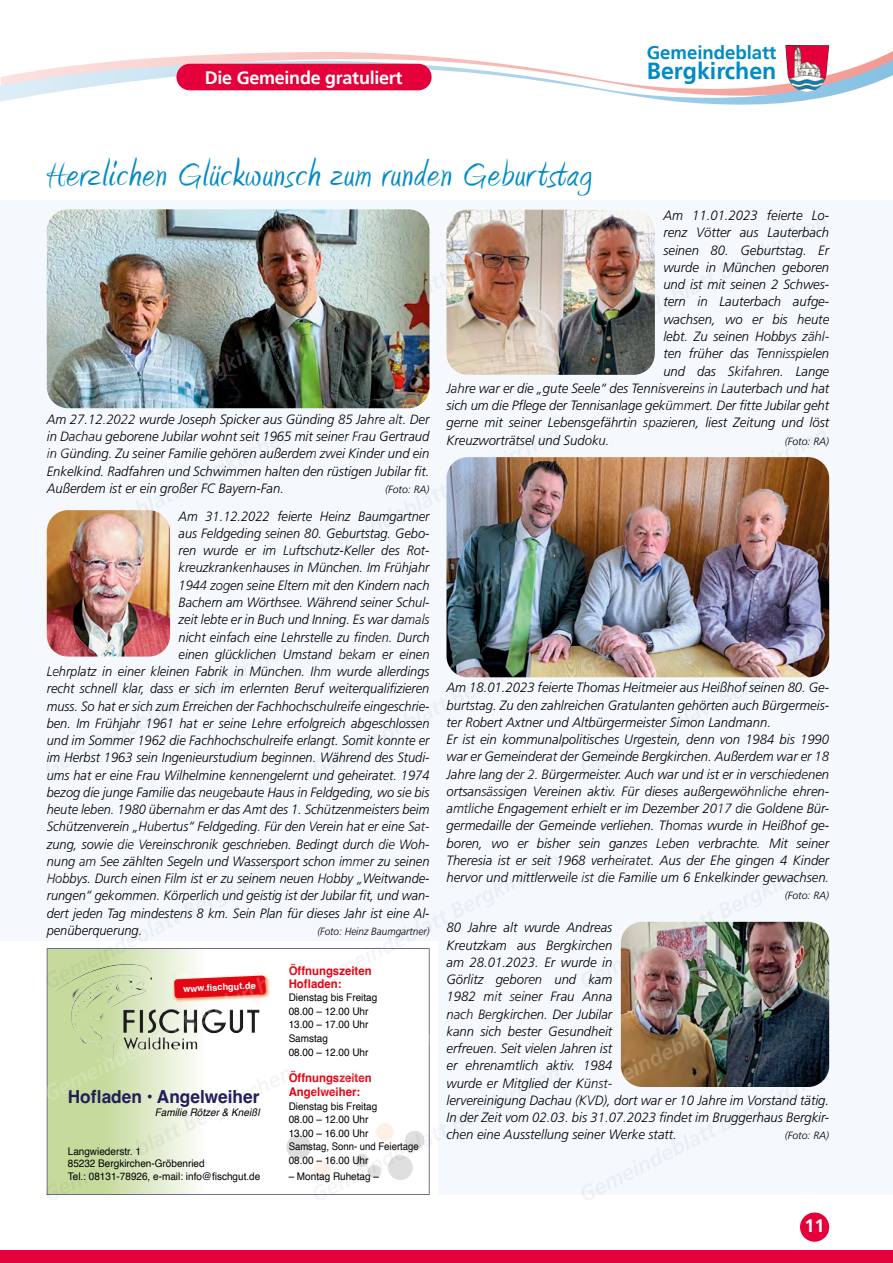
<style>
.page{position:relative;width:893px;height:1263px;background:#fff}
.page>*{position:absolute;margin:0;border:0;box-sizing:border-box;transform-origin:0 0}
._01_head_BK{font:42.3px "Amienne";letter-spacing:.03em;color:#008bc5}
.t1{font:700 23.25px "Frutiger";color:#008bc5}
.t2{font:700 18.6px "Frutiger";letter-spacing:-.005em;color:#008bc5}
.t3{font:700 18px "Frutiger";letter-spacing:-.015em;color:#fff}
.t4{font:700 18px "Helvetica";color:#231d5b;scale:.96 1}
._03_grundtext_BK{font:italic 300 13.5px/17.2px "Frutiger";color:#000;text-align:justify}
._03_grundtext_BK-2{font:italic 300 13.5px "Frutiger";color:#000;scale:.95 1}
.t5{font:700 12px/12.8px "Helvetica";color:#e30613;scale:.95 1}
.t6{font:10.5px/13.5px "Helvetica";color:#000;scale:.95 1}
._03_grundtext_BK-3{font:italic 300 10.5px "Frutiger";color:#000}
._03_grundtext_BK-4{font:italic 300 10.5px "Frutiger";color:#000;scale:.95 1}
.t7{font:italic 10.5px "Helvetica";color:#000;scale:.95 1}
.t8{font:700 9.15px "Helvetica";color:#fff}
</style>
<div class="page">
<svg style="left:0;top:53px;width:893px;height:52px"></svg>
<div style="left:0;top:1250px;width:893px;height:13px;background:#e4003a"></div>
<div style="left:800px;top:1212px;width:29px;height:30px;background:#e4003a;border-radius:50%"></div>
<div style="left:176px;top:64px;width:256px;height:26px;background:#e4003a;border-radius:13px"></div>
<img style="left:785px;top:45px;width:44px;height:47px">
<div style="left:0;top:201px;width:893px;height:994px;background:#f5f9fd"></div>
<img style="left:560px;top:210px;width:20px;height:165px">
<img style="left:560px;top:457px;width:269px;height:220px">
<div style="left:0;top:942px;width:438px;height:260px;background:#fff"></div>
<img style="left:46px;top:209px;width:514px;height:991px">
<img style="left:580px;top:210px;width:248px;height:990px">
<h3 class="t3" style="left:205px;top:70px;width:199px">Die Gemeinde gratuliert</h3>
<p class="_01_head_BK" style="left:47px;top:156px;width:546px">Herzlichen Glückwunsch zum runden Geburtstag</p>
<h3 class="t2" style="left:647px;top:44px;width:131px">Gemeindeblatt</h3>
<h2 class="t1" style="left:647px;top:60px;width:131px">Bergkirchen</h2>
<p class="_03_grundtext_BK" style="left:47px;top:411px;width:384px">Am 27.12.2022 wurde Joseph Spicker aus Günding 85 Jahre alt. Der in Dachau geborene Jubilar wohnt seit 1965 mit seiner Frau Gertraud in Günding. Zu seiner Familie gehören außerdem zwei Kinder und ein Enkelkind. Radfahren und Schwimmen halten den rüstigen Jubilar fit.<br>Außerdem ist er ein großer FC Bayern-Fan.</p>
<p class="_03_grundtext_BK-3" style="left:385px;top:483px;width:46px">(Foto: RA)</p>
<p class="_03_grundtext_BK-2" style="left:179px;top:508px;width:266px">Am 31.12.2022 feierte Heinz Baumgartner</p>
<p class="_03_grundtext_BK-2" style="left:179px;top:526px;width:266px">aus Feldgeding seinen 80. Geburtstag. Gebo-</p>
<p class="_03_grundtext_BK-2" style="left:179px;top:543px;width:266px">ren wurde er im Luftschutz-Keller des Rot-</p>
<p class="_03_grundtext_BK-2" style="left:179px;top:560px;width:266px">kreuzkrankenhauses in München. Im Frühjahr</p>
<p class="_03_grundtext_BK-2" style="left:179px;top:577px;width:266px">1944 zogen seine Eltern mit den Kindern nach</p>
<p class="_03_grundtext_BK-2" style="left:179px;top:595px;width:266px">Bachern am Wörthsee. Während seiner Schul-</p>
<p class="_03_grundtext_BK-2" style="left:179px;top:612px;width:266px">zeit lebte er in Buch und Inning. Es war damals</p>
<p class="_03_grundtext_BK-2" style="left:179px;top:629px;width:266px">nicht einfach eine Lehrstelle zu finden. Durch</p>
<p class="_03_grundtext_BK-2" style="left:179px;top:646px;width:266px">einen glücklichen Umstand bekam er einen</p>
<p class="_03_grundtext_BK-2" style="left:47px;top:664px;width:404px">Lehrplatz in einer kleinen Fabrik in München. Ihm wurde allerdings</p>
<p class="_03_grundtext_BK-2" style="left:47px;top:681px;width:404px">recht schnell klar, dass er sich im erlernten Beruf weiterqualifizieren</p>
<p class="_03_grundtext_BK-2" style="left:47px;top:698px;width:404px">muss. So hat er sich zum Erreichen der Fachhochschulreife eingeschrie-</p>
<p class="_03_grundtext_BK-2" style="left:47px;top:715px;width:404px">ben. Im Frühjahr 1961 hat er seine Lehre erfolgreich abgeschlossen</p>
<p class="_03_grundtext_BK-2" style="left:47px;top:733px;width:404px">und im Sommer 1962 die Fachhochschulreife erlangt. Somit konnte er</p>
<p class="_03_grundtext_BK-2" style="left:47px;top:750px;width:404px">im Herbst 1963 sein Ingenieurstudium beginnen. Während des Studi-</p>
<p class="_03_grundtext_BK-2" style="left:47px;top:767px;width:404px">ums hat er eine Frau Wilhelmine kennengelernt und geheiratet. 1974</p>
<p class="_03_grundtext_BK-2" style="left:47px;top:784px;width:404px">bezog die junge Familie das neugebaute Haus in Feldgeding, wo sie bis</p>
<p class="_03_grundtext_BK-2" style="left:47px;top:802px;width:404px">heute leben. 1980 übernahm er das Amt des 1. Schützenmeisters beim</p>
<p class="_03_grundtext_BK-2" style="left:47px;top:819px;width:404px">Schützenverein „Hubertus“ Feldgeding. Für den Verein hat er eine Sat-</p>
<p class="_03_grundtext_BK-2" style="left:47px;top:836px;width:404px">zung, sowie die Vereinschronik geschrieben. Bedingt durch die Woh-</p>
<p class="_03_grundtext_BK-2" style="left:47px;top:853px;width:404px">nung am See zählten Segeln und Wassersport schon immer zu seinen</p>
<p class="_03_grundtext_BK-2" style="left:47px;top:871px;width:404px">Hobbys. Durch einen Film ist er zu seinem neuen Hobby „Weitwande-</p>
<p class="_03_grundtext_BK-2" style="left:47px;top:888px;width:404px">rungen“ gekommen. Körperlich und geistig ist der Jubilar fit, und wan-</p>
<p class="_03_grundtext_BK-2" style="left:47px;top:905px;width:404px">dert jeden Tag mindestens 8 km. Sein Plan für dieses Jahr ist eine Al-</p>
<p class="_03_grundtext_BK-2" style="left:47px;top:922px;width:102px">penüberquerung.</p>
<p class="_03_grundtext_BK-4" style="left:317px;top:925px;width:119px">(Foto: Heinz Baumgartner)</p>
<p class="t8" style="left:183px;top:983px;width:74px;rotate:-3deg">www.fischgut.de</p>
<p class="t4" style="left:68px;top:1086px;width:201px">Hof laden • Angelweiher</p>
<p class="t6" style="left:68px;top:1145px;width:204px;line-height:12.8px">Langwiederstr. 1<br>85232 Bergkirchen-Gröbenried<br>Tel.: 08131-78926, e-mail: info@fischgut.de</p>
<p class="t7" style="left:155px;top:1104px;width:112px">Familie Rötzer &amp; Kneißl</p>
<p class="t5" style="left:289px;top:966px;width:89px">Öffnungszeiten<br>Hof laden:</p>
<p class="t6" style="left:289px;top:991px;width:95px">Dienstag bis Freitag<br>08.00 – 12.00 Uhr<br>13.00 – 17.00 Uhr<br>Samstag<br>08.00 – 12.00 Uhr</p>
<p class="t5" style="left:289px;top:1073px;width:89px;line-height:13.5px">Öffnungszeiten<br>Angelweiher:</p>
<p class="t6" style="left:289px;top:1099px;width:138px">Dienstag bis Freitag<br>08.00 – 12.00 Uhr<br>13.00 – 16.00 Uhr<br>Samstag, Sonn- und Feiertage<br>08.00 – 16.00 Uhr</p>
<p class="t6" style="left:289px;top:1170px;width:97px">– Montag Ruhetag –</p>
<p class="_03_grundtext_BK" style="left:663px;top:207px;width:167px">Am 11.01.2023 feierte Lo-</p>
<p class="_03_grundtext_BK" style="left:663px;top:224px;width:167px">renz Vötter aus Lauterbach</p>
<p class="_03_grundtext_BK" style="left:663px;top:241px;width:167px">seinen 80. Geburtstag. Er</p>
<p class="_03_grundtext_BK" style="left:663px;top:259px;width:167px">wurde in München geboren</p>
<p class="_03_grundtext_BK" style="left:663px;top:276px;width:167px">und ist mit seinen 2 Schwes-</p>
<p class="_03_grundtext_BK" style="left:663px;top:293px;width:167px">tern in Lauterbach aufge-</p>
<p class="_03_grundtext_BK" style="left:663px;top:310px;width:167px">wachsen, wo er bis heute</p>
<p class="_03_grundtext_BK" style="left:663px;top:328px;width:167px">lebt. Zu seinen Hobbys zähl-</p>
<p class="_03_grundtext_BK" style="left:663px;top:345px;width:167px">ten früher das Tennisspielen</p>
<p class="_03_grundtext_BK" style="left:663px;top:362px;width:167px">und das Skifahren. Lange</p>
<p class="_03_grundtext_BK" style="left:446px;top:379px;width:384px">Jahre war er die „gute Seele“ des Tennisvereins in Lauterbach und hat</p>
<p class="_03_grundtext_BK" style="left:446px;top:397px;width:384px">sich um die Pflege der Tennisanlage gekümmert. Der fitte Jubilar geht</p>
<p class="_03_grundtext_BK" style="left:446px;top:414px;width:384px">gerne mit seiner Lebensgefährtin spazieren, liest Zeitung und löst</p>
<p class="_03_grundtext_BK" style="left:446px;top:431px;width:164px">Kreuzworträtsel und Sudoku.</p>
<p class="_03_grundtext_BK-3" style="left:785px;top:435px;width:46px">(Foto: RA)</p>
<p class="_03_grundtext_BK" style="left:446px;top:679px;width:384px">Am 18.01.2023 feierte Thomas Heitmeier aus Heißhof seinen 80. Ge&shy;burtstag. Zu den zahlreichen Gratulanten gehörten auch Bürgermeis&shy;ter Robert Axtner und Altbürgermeister Simon Landmann.</p>
<p class="_03_grundtext_BK" style="left:446px;top:731px;width:384px">Er ist ein kommunalpolitisches Urgestein, denn von 1984 bis 1990 war er Gemeinderat der Gemeinde Bergkirchen. Außerdem war er 18<br>Jahre lang der 2. Bürgermeister. Auch war und ist er in verschiedenen ortsansässigen Vereinen aktiv. Für dieses außergewöhnliche ehren&shy;amtliche Engagement erhielt er im Dezember 2017 die Goldene Bür&shy;germedaille der Gemeinde verliehen. Thomas wurde in Heißhof ge&shy;boren, wo er bisher sein ganzes Leben verbrachte. Mit seiner Theresia ist er seit 1968 verheiratet. Aus der Ehe gingen 4 Kinder hervor und mittlerweile ist die Familie um 6 Enkelkinder gewachsen.</p>
<p class="_03_grundtext_BK-3" style="left:785px;top:890px;width:46px">(Foto: RA)</p>
<p class="_03_grundtext_BK" style="left:446px;top:919px;width:384px;text-align:left">80 Jahre alt wurde Andreas<br>Kreutzkam aus Bergkirchen<br>am 28.01.2023. Er wurde in<br>Görlitz geboren und kam<br>1982 mit seiner Frau Anna<br>nach Bergkirchen. Der Jubilar<br>kann sich bester Gesundheit<br>erfreuen. Seit vielen Jahren ist<br>er ehrenamtlich aktiv. 1984<br>wurde er Mitglied der Künst-<br>lervereinigung Dachau (KVD), dort war er 10 Jahre im Vorstand tätig.<br>In der Zeit vom 02.03. bis 31.07.2023 findet im Bruggerhaus Bergkir&shy;chen eine Ausstellung seiner Werke statt.</p>
<p class="_03_grundtext_BK-3" style="left:785px;top:1130px;width:46px">(Foto: RA)</p>
<h3 class="t3" style="left:805px;top:1218px;width:22px">11</h3>
</div>
